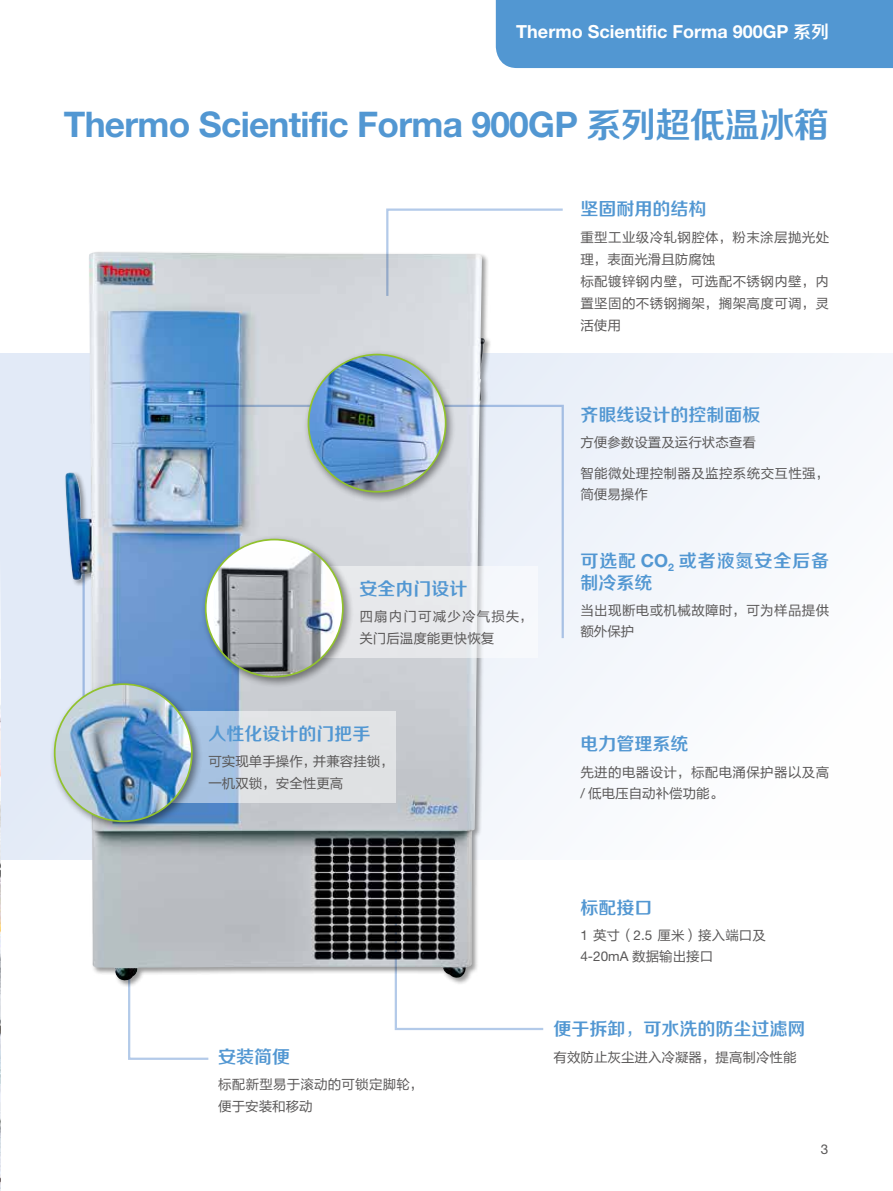
<style>
.page{position:relative;width:893px;height:1191px;background:#fff}
.page>*{position:absolute;margin:0;border:0;box-sizing:border-box;transform-origin:0 0}
.t1{font:700 35.4px "Helvetica Neue LT Std";letter-spacing:-.02em;color:#5297d2}
.t2{font:18px "FZZZHONGJW GB1 0";color:#5297d2}
.t3{font:700 18px "Helvetica Neue LT Std";color:#fff}
.t4{font:18px/21.6px "FZZZHONGJW GB1 0";letter-spacing:.05em;color:#5297d2}
.t5{font:13.5px/22.2px "FZLTHJW GB1 0";letter-spacing:.015em;color:#595757}
.t6{font:13.5px/22.2px "FZLTHJW GB1 0";letter-spacing:.085em;color:#595757}
.t7{font:13.5px "Helvetica Neue LT Std";color:#595757}
.s1{font-family:"FZZZHONGJW GB1 0";font-weight:400}
.s2{font-family:"Helvetica Neue LT Std";font-weight:700}
.s3{font-family:"Helvetica Neue LT Std"}
.s4{font-family:"FZLTHJW GB1 0"}
</style>
<div class="page">
<div style="left:496px;top:0;width:397px;height:68px;background:#5297d2"></div>
<svg style="left:0;top:354px;width:893px;height:506px;fill:#f4f7fc"></svg>
<img style="left:64px;top:252px;width:421px;height:729px">
<img style="left:0;top:532px;width:1px;height:659px">
<svg style="left:385px;top:208px;width:178px;height:89px"></svg>
<svg style="left:177px;top:403px;width:388px;height:236px;background:#c1d0e1"></svg>
<svg style="left:394px;top:914px;width:150px;height:116px"></svg>
<hr style="left:82px;top:551px;width:3px;height:174px;background:#b3cae9">
<div style="left:300px;top:567px;width:238px;height:91px;background:linear-gradient(to bottom,#eceef1,#ebecef)"></div>
<div style="left:201px;top:535px;width:153px;height:153px;background:#000;opacity:.45"></div>
<svg style="left:206px;top:539px;width:137px;height:137px"></svg>
<img style="left:214px;top:548px;width:121px;height:128px">
<svg style="left:203px;top:711px;width:192px;height:91px;background:#d5dce4"></svg>
<div style="left:50px;top:679px;width:153px;height:153px;background:#000;opacity:.45"></div>
<img style="left:55px;top:684px;width:137px;height:137px;border-radius:69px">
<div style="left:304px;top:350px;width:153px;height:153px;background:#000;opacity:.45"></div>
<img style="left:308px;top:354px;width:138px;height:138px;border-radius:69px">
<svg style="left:127px;top:971px;width:83px;height:89px"></svg>
<h2 class="t3" style="left:516px;top:20px;width:314px">Thermo Scientific Forma 900GP <span class="s1">系列</span></h2>
<h1 class="t1" style="left:64px;top:102px;width:767px">Thermo Scientific Forma 900GP <span class="s1">系列超低温冰箱</span></h1>
<h2 class="t2" style="left:580px;top:199px;width:127px">坚固耐用的结构</h2>
<p class="t5" style="left:580px;top:226px;width:250px">重型工业级冷轧钢腔体，粉末涂层抛光处理，表面光滑且防腐蚀<br>标配镀锌钢内壁，可选配不锈钢内壁，内置坚固的不锈钢搁架，搁架高度可调，灵活使用</p>
<h2 class="t2" style="left:359px;top:579px;width:110px">安全内门设计</h2>
<p class="t6" style="left:359px;top:605px;width:175px">四扇内门可减少冷气损失，关门后温度能更快恢复</p>
<h2 class="t2" style="left:208px;top:723px;width:163px">人性化设计的门把手</h2>
<p class="t5" style="left:208px;top:750px;width:187px">可实现单手操作，并兼容挂锁，一机双锁，安全性更高</p>
<h2 class="t2" style="left:580px;top:405px;width:181px">齐眼线设计的控制面板</h2>
<p class="t5" style="left:580px;top:432px;width:177px">方便参数设置及运行状态查看</p>
<p class="t5" style="left:580px;top:463px;width:250px;line-height:21px">智能微处理控制器及监控系统交互性强，简便易操作</p>
<h2 class="t4" style="left:580px;top:551px;width:250px">可选配 <span class="s2">CO</span><sub>2</sub> 或者液氮安全后备制冷系统</h2>
<p class="t5" style="left:580px;top:600px;width:250px;line-height:21px">当出现断电或机械故障时，可为样品提供额外保护</p>
<h2 class="t2" style="left:580px;top:734px;width:109px">电力管理系统</h2>
<p class="t5" style="left:580px;top:762px;width:250px;line-height:21px">先进的电器设计，标配电涌保护器以及高<span class="s3">/</span> 低电压自动补偿功能。</p>
<h2 class="t2" style="left:580px;top:897px;width:73px">标配接口</h2>
<p class="t5" style="left:580px;top:924px;width:187px"><span class="s3">1</span> 英寸（<span class="s3">2.5</span> 厘米）接入端口及</p>
<p class="t7" style="left:580px;top:948px;width:134px">4-20mA <span class="s4">数据输出接口</span></p>
<h2 class="t2" style="left:554px;top:1019px;width:254px">便于拆卸，可水洗的防尘过滤网</h2>
<h2 class="t2" style="left:218px;top:1046px;width:73px">安装简便</h2>
<p class="t5" style="left:554px;top:1046px;width:245px">有效防止灰尘进入冷凝器，提高制冷性能</p>
<p class="t5" style="left:218px;top:1073px;width:207px">标配新型易于滚动的可锁定脚轮，便于安装和移动</p>
<p class="t7" style="left:821px;top:1141px;width:9px">3</p>
</div>
